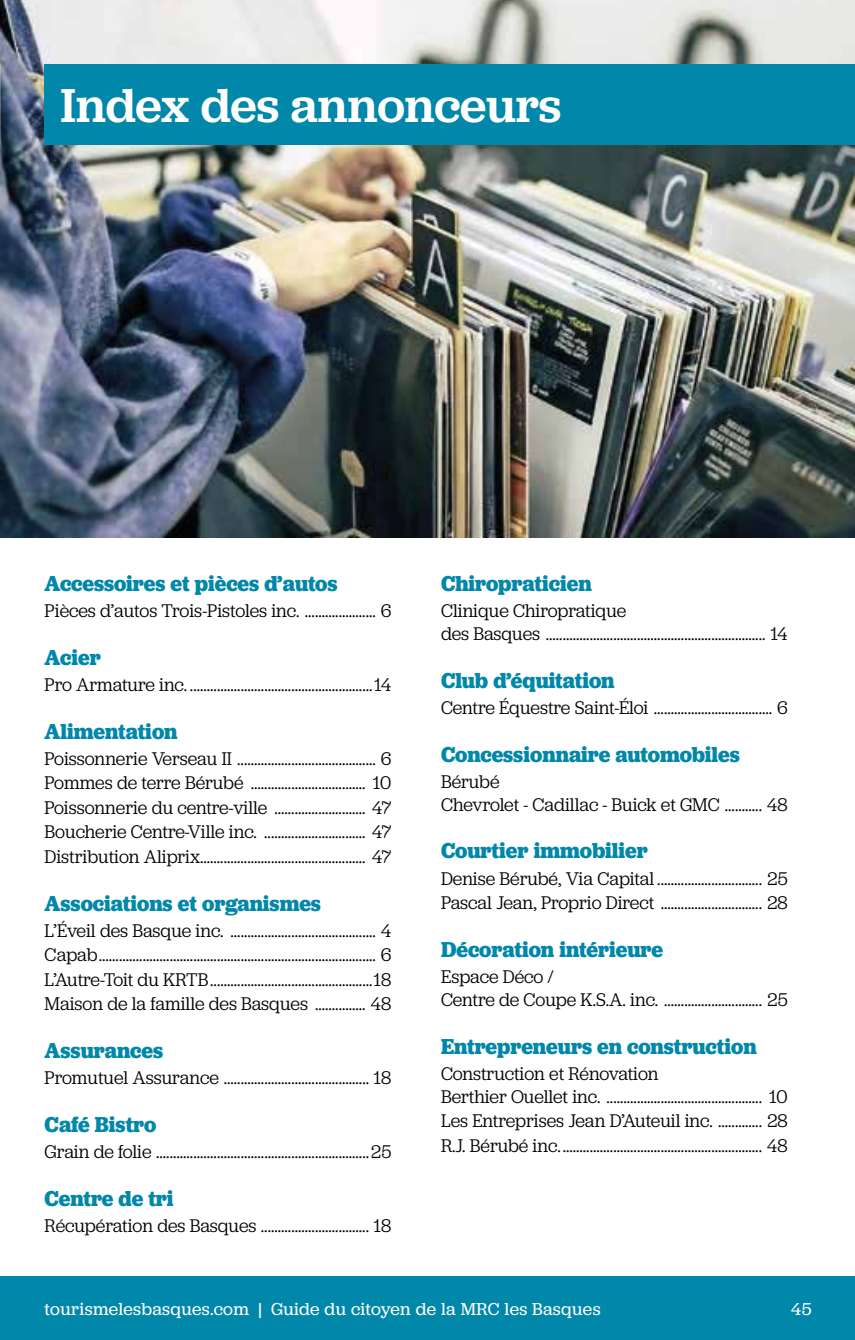
<style>
.page{position:relative;width:855px;height:1340px;background:#fff}
.page>*{position:absolute;margin:0;border:0;box-sizing:border-box;transform-origin:0 0}
.t1{font:500 49.5px "Jubilat";color:#fff}
.t2{font:700 22.5px "Jubilat";color:#0087a9;scale:.95 1}
.t3{font:19.12px/24.5px "Jubilat";color:#000;scale:.96 1}
.t4{font:18px "Jubilat";letter-spacing:.015em;color:#fff}
</style>
<div class="page">
<div style="left:0;top:1276px;width:855px;height:63px;background:#0087a9"></div>
<hr style="left:0;top:1276px;width:1px;height:63px;background:#f7a400">
<img style="left:0;top:0;width:855px;height:538px">
<div style="left:45px;top:64px;width:810px;height:80px;background:#0087a9"></div>
<h1 class="t1" style="left:61px;top:73px;width:502px">Index des annonceurs</h1>
<p class="t2" style="left:45px;top:568px;width:310px">Accessoires et pièces d’autos</p>
<p class="t3" style="left:45px;top:597px;width:362px">Pièces d’autos Trois-Pistoles inc. ..................... 6</p>
<p class="t2" style="left:45px;top:642px;width:60px">Acier</p>
<p class="t3" style="left:45px;top:671px;width:362px">Pro Armature inc. ......................................................14</p>
<p class="t2" style="left:45px;top:716px;width:141px">Alimentation</p>
<p class="t3" style="left:45px;top:745px;width:363px;text-align:justify">Poissonnerie Verseau II ......................................... 6<br>Pommes de terre Bérubé .................................. 10<br>Poissonnerie du centre-ville ........................... 47<br>Boucherie Centre-Ville inc. .............................. 47<br>Distribution Aliprix................................................. 47</p>
<p class="t2" style="left:45px;top:888px;width:292px">Associations et organismes</p>
<p class="t3" style="left:45px;top:917px;width:362px;text-align:justify">L’Éveil des Basque inc. ........................................... 4<br>Capab.................................................................................. 6<br>L’Autre-Toit du KRTB................................................18<br>Maison de la famille des Basques ............... 48</p>
<p class="t2" style="left:45px;top:1036px;width:126px">Assurances</p>
<p class="t3" style="left:45px;top:1065px;width:362px">Promutuel Assurance ........................................... 18</p>
<p class="t2" style="left:45px;top:1110px;width:119px">Café Bistro</p>
<p class="t3" style="left:45px;top:1138px;width:362px">Grain de folie ...............................................................25</p>
<p class="t2" style="left:45px;top:1183px;width:137px">Centre de tri</p>
<p class="t3" style="left:45px;top:1212px;width:362px">Récupération des Basques ................................ 18</p>
<p class="t2" style="left:441px;top:568px;width:160px">Chiropraticien</p>
<p class="t3" style="left:441px;top:598px;width:362px;line-height:22.9px">Clinique Chiropratique<br>des Basques ................................................................. 14</p>
<p class="t2" style="left:441px;top:665px;width:184px">Club d’équitation</p>
<p class="t3" style="left:441px;top:694px;width:362px">Centre Équestre Saint-Éloi ................................... 6</p>
<p class="t2" style="left:441px;top:739px;width:316px">Concessionnaire automobiles</p>
<p class="t3" style="left:441px;top:769px;width:362px;line-height:22.9px">Bérubé<br>Chevrolet - Cadillac - Buick et GMC ........... 48</p>
<p class="t2" style="left:441px;top:836px;width:219px">Courtier immobilier</p>
<p class="t3" style="left:441px;top:865px;width:362px">Denise Bérubé, Via Capital ............................... 25<br>Pascal Jean, Proprio Direct .............................. 28</p>
<p class="t2" style="left:441px;top:934px;width:235px">Décoration intérieure</p>
<p class="t3" style="left:441px;top:964px;width:362px;line-height:22.9px">Espace Déco /<br>Centre de Coupe K.S.A. inc. ............................. 25</p>
<p class="t2" style="left:441px;top:1031px;width:334px">Entrepreneurs en construction</p>
<p class="t3" style="left:441px;top:1060px;width:362px">Construction et Rénovation<br>Berthier Ouellet inc. .............................................. 10<br>Les Entreprises Jean D’Auteuil inc. ............. 28<br>R.J. Bérubé inc............................................................ 48</p>
<p class="t4" style="left:45px;top:1297px;width:557px">tourismelesbasques.com | Guide du citoyen de la MRC les Basques</p>
<p class="t4" style="left:791px;top:1297px;width:22px">45</p>
</div>
